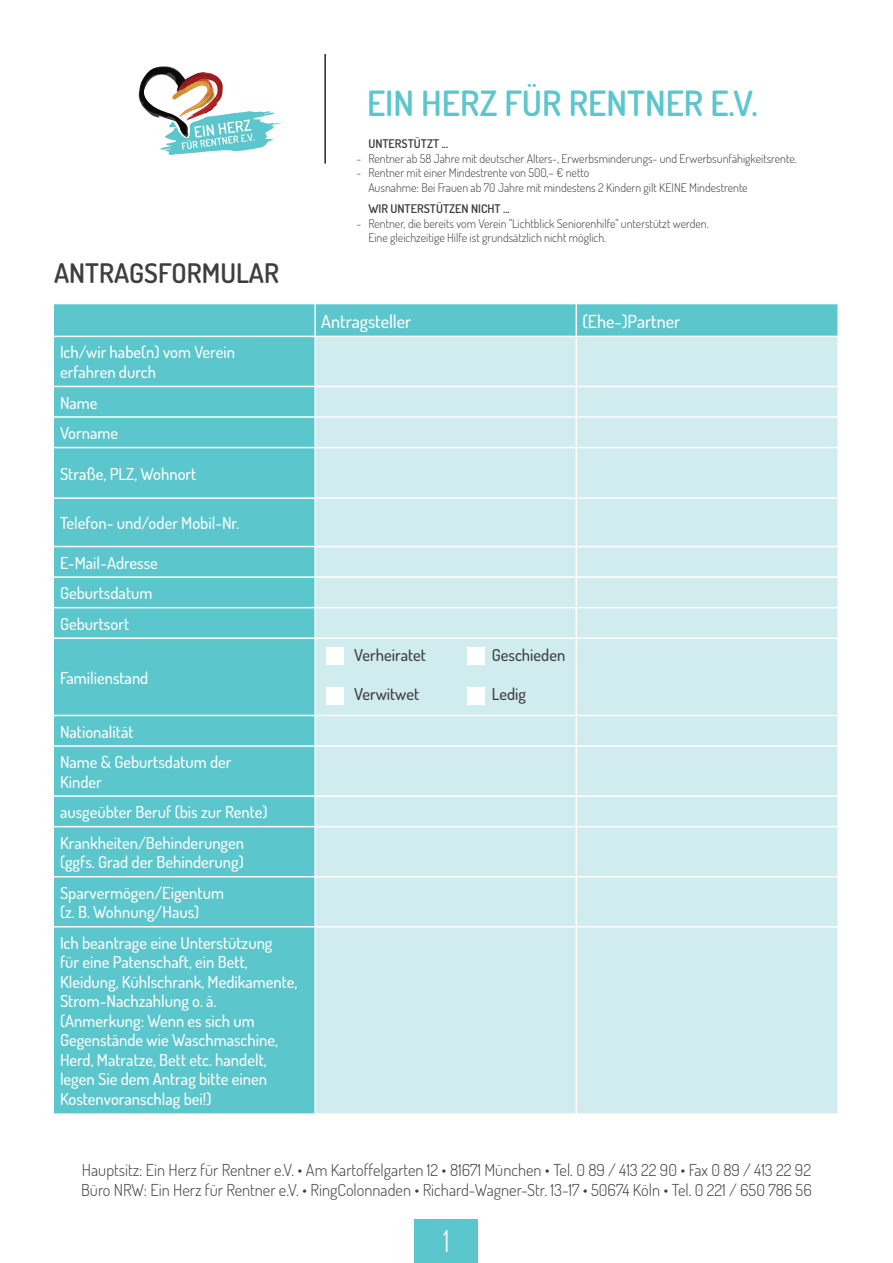
<style>
.page{position:relative;width:893px;height:1263px;background:#fff}
.page>*{position:absolute;margin:0;border:0;box-sizing:border-box;transform-origin:0 0}
.t1{font:600 34.8px "Dosis";color:#5cc6cd}
.t2{font:300 30px "Dosis";color:#fff}
.t3{font:600 27px "Dosis";color:#3e3e3f}
.t4{font:500 18px "Dosis";color:#fff}
.t5{font:500 16.5px/19.5px "Dosis";color:#fff}
.t6{font:300 16.5px/19.8px "Dosis";color:#3e3e3f}
.t7{font:500 16.5px "Dosis";color:#3e3e3f}
.t8{font:300 12px/14.4px "Dosis";color:#3e3e3f}
.t9{font:600 12px "Dosis";color:#3e3e3f}
</style>
<div class="page">
<div style="left:415px;top:1219px;width:63px;height:44px;background:#5cc6cd"></div>
<svg style="left:138px;top:66px;width:145px;height:89px"></svg>
<hr style="left:324px;top:54px;width:2px;height:110px;background:#231f20">
<div style="left:54px;top:304px;width:783px;height:809px;background:#5cc6cd"></div>
<div style="left:316px;top:337px;width:521px;height:776px;background:#d0ecee"></div>
<hr style="left:314px;top:304px;width:2px;height:32px;background:#fff">
<hr style="left:576px;top:304px;width:1px;height:32px;background:#fff">
<hr style="left:314px;top:337px;width:2px;height:49px;background:#fff">
<hr style="left:576px;top:337px;width:1px;height:49px;background:#fff">
<hr style="left:314px;top:387px;width:2px;height:29px;background:#fff">
<hr style="left:54px;top:416px;width:261px;height:2px;background:#fff">
<hr style="left:315px;top:416px;width:261px;height:2px;background:#fff">
<hr style="left:314px;top:418px;width:2px;height:29px;background:#fff">
<hr style="left:576px;top:416px;width:261px;height:2px;background:#fff">
<svg style="left:576px;top:387px;width:1px;height:60px"></svg>
<hr style="left:54px;top:447px;width:261px;height:1px;background:#fff">
<hr style="left:315px;top:447px;width:261px;height:1px;background:#fff">
<hr style="left:314px;top:448px;width:2px;height:49px;background:#fff">
<hr style="left:576px;top:447px;width:261px;height:1px;background:#fff">
<hr style="left:576px;top:448px;width:1px;height:49px;background:#fff">
<hr style="left:54px;top:497px;width:261px;height:2px;background:#fff">
<hr style="left:315px;top:497px;width:261px;height:2px;background:#fff">
<hr style="left:314px;top:499px;width:2px;height:47px;background:#fff">
<hr style="left:576px;top:497px;width:261px;height:2px;background:#fff">
<hr style="left:576px;top:499px;width:1px;height:47px;background:#fff">
<hr style="left:54px;top:546px;width:261px;height:1px;background:#fff">
<hr style="left:315px;top:546px;width:261px;height:1px;background:#fff">
<hr style="left:314px;top:547px;width:2px;height:29px;background:#fff">
<hr style="left:576px;top:546px;width:261px;height:1px;background:#fff">
<hr style="left:54px;top:576px;width:261px;height:2px;background:#fff">
<hr style="left:315px;top:576px;width:261px;height:2px;background:#fff">
<hr style="left:314px;top:578px;width:2px;height:29px;background:#fff">
<hr style="left:576px;top:576px;width:261px;height:2px;background:#fff">
<hr style="left:54px;top:607px;width:261px;height:1px;background:#fff">
<hr style="left:315px;top:607px;width:261px;height:1px;background:#fff">
<hr style="left:314px;top:608px;width:2px;height:29px;background:#fff">
<hr style="left:576px;top:607px;width:261px;height:1px;background:#fff">
<svg style="left:576px;top:547px;width:1px;height:90px"></svg>
<hr style="left:54px;top:637px;width:261px;height:2px;background:#fff">
<hr style="left:315px;top:637px;width:261px;height:2px;background:#fff">
<hr style="left:314px;top:639px;width:2px;height:76px;background:#fff">
<hr style="left:576px;top:637px;width:261px;height:2px;background:#fff">
<hr style="left:576px;top:639px;width:1px;height:76px;background:#fff">
<hr style="left:54px;top:715px;width:261px;height:1px;background:#fff">
<hr style="left:315px;top:715px;width:261px;height:1px;background:#fff">
<hr style="left:314px;top:716px;width:2px;height:29px;background:#fff">
<hr style="left:576px;top:715px;width:261px;height:1px;background:#fff">
<svg style="left:576px;top:716px;width:1px;height:29px"></svg>
<hr style="left:54px;top:745px;width:261px;height:2px;background:#fff">
<hr style="left:315px;top:745px;width:261px;height:2px;background:#fff">
<hr style="left:314px;top:747px;width:2px;height:48px;background:#fff">
<hr style="left:576px;top:745px;width:261px;height:2px;background:#fff">
<hr style="left:576px;top:747px;width:1px;height:48px;background:#fff">
<hr style="left:54px;top:795px;width:261px;height:2px;background:#fff">
<hr style="left:315px;top:795px;width:261px;height:2px;background:#fff">
<hr style="left:314px;top:797px;width:2px;height:29px;background:#fff">
<hr style="left:576px;top:795px;width:261px;height:2px;background:#fff">
<svg style="left:576px;top:797px;width:1px;height:29px"></svg>
<hr style="left:54px;top:826px;width:261px;height:1px;background:#fff">
<hr style="left:315px;top:826px;width:261px;height:1px;background:#fff">
<hr style="left:314px;top:827px;width:2px;height:49px;background:#fff">
<hr style="left:576px;top:826px;width:261px;height:1px;background:#fff">
<hr style="left:576px;top:827px;width:1px;height:49px;background:#fff">
<hr style="left:54px;top:876px;width:261px;height:1px;background:#fff">
<hr style="left:315px;top:876px;width:261px;height:1px;background:#fff">
<hr style="left:314px;top:877px;width:2px;height:49px;background:#fff">
<hr style="left:576px;top:876px;width:261px;height:1px;background:#fff">
<hr style="left:576px;top:877px;width:1px;height:49px;background:#fff">
<hr style="left:54px;top:926px;width:261px;height:1px;background:#fff">
<hr style="left:315px;top:926px;width:261px;height:1px;background:#fff">
<hr style="left:314px;top:927px;width:2px;height:186px;background:#fff">
<hr style="left:576px;top:926px;width:261px;height:1px;background:#fff">
<hr style="left:576px;top:927px;width:1px;height:186px;background:#fff">
<hr style="left:54px;top:336px;width:261px;height:1px;background:#fff">
<hr style="left:315px;top:336px;width:261px;height:1px;background:#fff">
<hr style="left:576px;top:336px;width:261px;height:1px;background:#fff">
<hr style="left:54px;top:386px;width:261px;height:1px;background:#fff">
<hr style="left:315px;top:386px;width:261px;height:1px;background:#fff">
<hr style="left:576px;top:386px;width:261px;height:1px;background:#fff">
<div style="left:327px;top:647px;width:17px;height:18px;background:#fff"></div>
<div style="left:467px;top:647px;width:18px;height:18px;background:#fff"></div>
<div style="left:327px;top:687px;width:17px;height:18px;background:#fff"></div>
<div style="left:467px;top:687px;width:18px;height:18px;background:#fff"></div>
<h1 class="t1" style="left:367px;top:81px;width:392px">EIN HERZ FÜR RENTNER E.V.</h1>
<h3 class="t3" style="left:54px;top:256px;width:227px">ANTRAGSFORMULAR</h3>
<p class="t5" style="left:60px;top:342px;width:176px">Ich/wir habe(n) vom Verein erfahren durch</p>
<p class="t5" style="left:60px;top:387px;width:60px;line-height:30.6px">Name<br>Vorname</p>
<p class="t5" style="left:60px;top:463px;width:138px">Straße, PLZ, Wohnort</p>
<p class="t5" style="left:60px;top:513px;width:181px">Telefon- und/oder Mobil-Nr.</p>
<p class="t5" style="left:60px;top:547px;width:99px;line-height:30.6px">E-Mail-Adresse<br>Geburtsdatum<br>Geburtsort</p>
<p class="t5" style="left:60px;top:667px;width:90px">Familienstand</p>
<p class="t5" style="left:60px;top:716px;width:173px;line-height:30.6px">Nationalität<br>Name &amp; Geburtsdatum der</p>
<p class="t5" style="left:60px;top:766px;width:209px;line-height:30.6px">Kinder<br>ausgeübter Beruf (bis zur Rente)<br>Krankheiten/Behinderungen</p>
<p class="t5" style="left:60px;top:846px;width:185px;line-height:30.6px">(ggfs. Grad der Behinderung)<br>Sparvermögen/Eigentum</p>
<p class="t5" style="left:60px;top:896px;width:214px;line-height:30.6px">(z. B. Wohnung/Haus)<br>Ich beantrage eine Unterstützung</p>
<p class="t5" style="left:60px;top:952px;width:239px">für eine Patenschaft, ein Bett,<br>Kleidung, Kühlschrank, Medikamente,<br>Strom-Nachzahlung o. ä. (Anmerkung: Wenn es sich um<br>Gegenstände wie Waschmaschine,<br>Herd, Matratze, Bett etc. handelt, legen Sie dem Antrag bitte einen<br>Kostenvoranschlag bei!)</p>
<p class="t9" style="left:368px;top:136px;width:81px">UNTERSTÜTZT ...</p>
<p class="t8" style="left:356px;top:151px;width:442px">- Rentner ab 58 Jahre mit deutscher Alters-, Erwerbsminderungs- und Erwerbsunfähigkeitsrente.</p>
<p class="t8" style="left:368px;top:165px;width:381px;text-indent:-12px">- Rentner mit einer Mindestrente von 500,– € netto<br>Ausnahme: Bei Frauen ab 70 Jahre mit mindestens 2 Kindern gilt KEINE Mindestrente</p>
<p class="t9" style="left:368px;top:201px;width:143px">WIR UNTERSTÜTZEN NICHT ...</p>
<p class="t8" style="left:368px;top:216px;width:342px;text-indent:-12px">- Rentner, die bereits vom Verein "Lichtblick Seniorenhilfe" unterstützt werden.<br>Eine gleichzeitige Hilfe ist grundsätzlich nicht möglich.</p>
<p class="t4" style="left:321px;top:310px;width:92px">Antragsteller</p>
<p class="t4" style="left:582px;top:310px;width:100px">(Ehe-)Partner</p>
<p class="t7" style="left:354px;top:644px;width:73px">Verheiratet</p>
<p class="t7" style="left:492px;top:644px;width:75px">Geschieden</p>
<p class="t7" style="left:354px;top:683px;width:67px">Verwitwet</p>
<p class="t7" style="left:492px;top:683px;width:36px">Ledig</p>
<p class="t6" style="left:81px;top:1159px;width:732px">Hauptsitz: Ein Herz für Rentner e.V. • Am Kartoffelgarten 12 • 81671 München • Tel. 0 89 / 413 22 90 • Fax 0 89 / 413 22 92<br>Büro NRW: Ein Herz für Rentner e.V. • RingColonnaden • Richard-Wagner-Str. 13-17 • 50674 Köln • Tel. 0 221 / 650 786 56</p>
<h2 class="t2" style="left:443px;top:1221px;width:8px">1</h2>
</div>
